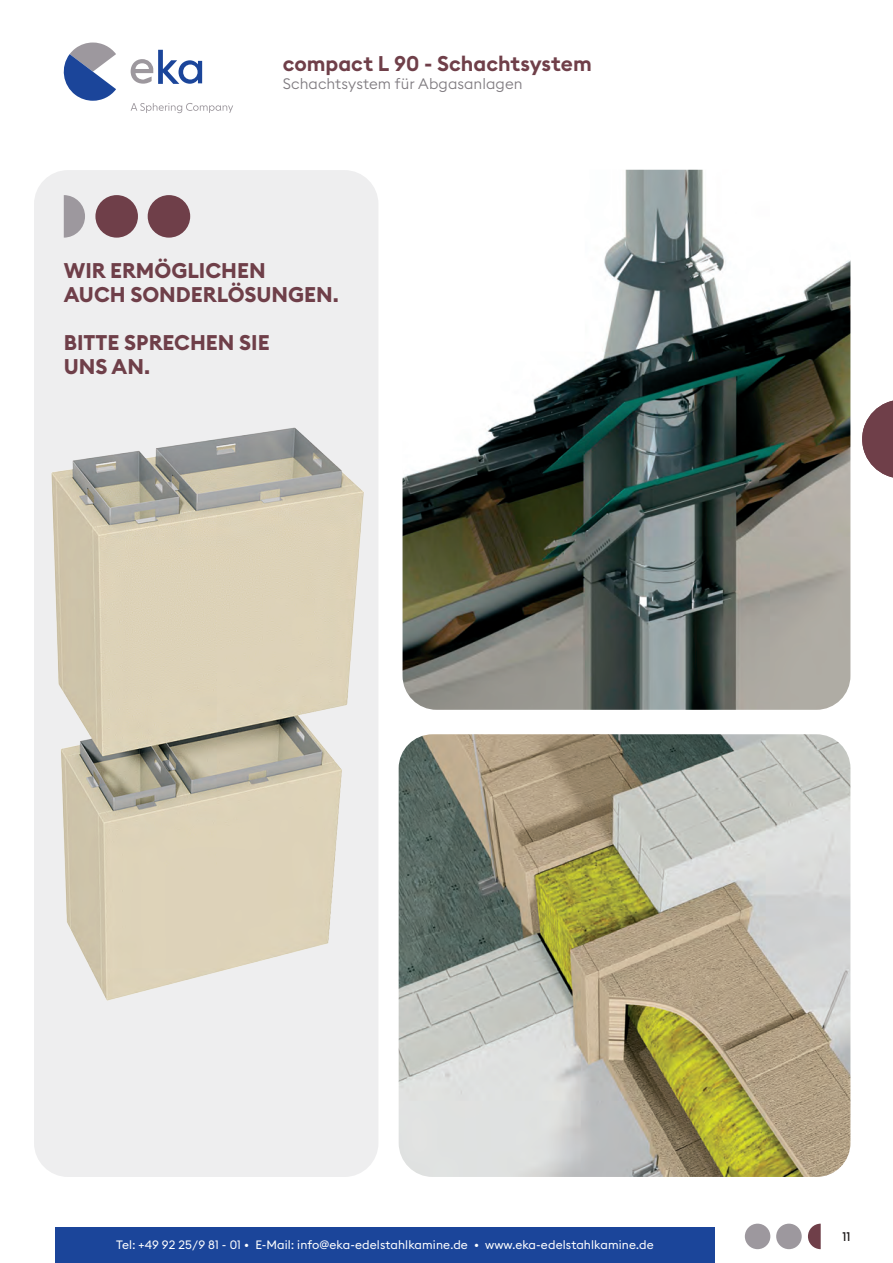
<style>
.page{position:relative;width:893px;height:1263px;background:#fff}
.page>*{position:absolute;margin:0;border:0;box-sizing:border-box;transform-origin:0 0}
.t1{font:700 21px/24px "Euclid Square";color:#6f3f49}
.t2{font:600 21px "Euclid Square";color:#6f3f49}
.t3{font:300 15px "Euclid Square";letter-spacing:.005em;color:#807c81}
.t4{font:500 12.3px "Euclid Square";color:#231f20}
.t5{font:12px "Euclid Square";letter-spacing:.01em;color:#fff}
</style>
<div class="page">
<svg style="left:131px;top:103px;width:102px;height:10px"></svg>
<svg style="left:64px;top:43px;width:52px;height:58px"></svg>
<svg style="left:131px;top:50px;width:71px;height:34px"></svg>
<div style="left:55px;top:1227px;width:659px;height:36px;background:#1b459a"></div>
<div style="left:776px;top:1224px;width:26px;height:25px;background:#9d989e;border-radius:50%"></div>
<div style="left:745px;top:1224px;width:25px;height:25px;background:#9d989e;border-radius:50%"></div>
<svg style="left:808px;top:1224px;width:13px;height:25px"></svg>
<div style="left:34px;top:170px;width:344px;height:1007px;background:#eeeeef;border-radius:34px"></div>
<img style="left:399px;top:734px;width:451px;height:443px">
<img style="left:51px;top:427px;width:313px;height:574px">
<img style="left:403px;top:170px;width:447px;height:540px">
<div style="left:95px;top:195px;width:43px;height:43px;background:#6f3f49;border-radius:50%"></div>
<div style="left:148px;top:195px;width:42px;height:43px;background:#6f3f49;border-radius:50%"></div>
<svg style="left:64px;top:195px;width:21px;height:43px"></svg>
<svg style="left:862px;top:400px;width:31px;height:78px"></svg>
<h1 class="t2" style="left:283px;top:50px;width:310px">compact L 90 - Schachtsystem</h1>
<p class="t3" style="left:283px;top:74px;width:241px">Schachtsystem für Abgasanlagen</p>
<h1 class="t1" style="left:64px;top:259px;width:277px">WIR ERMÖGLICHEN<br>AUCH SONDERLÖSUNGEN.</h1>
<h1 class="t1" style="left:64px;top:331px;width:207px">BITTE SPRECHEN SIE<br>UNS AN.</h1>
<p class="t5" style="left:116px;top:1237px;width:539px">Tel: +49 92 25/9 81 - 01 • E-Mail: info@eka-edelstahlkamine.de • www.eka-edelstahlkamine.de</p>
<p class="t4" style="left:842px;top:1228px;width:10px">11</p>
</div>
